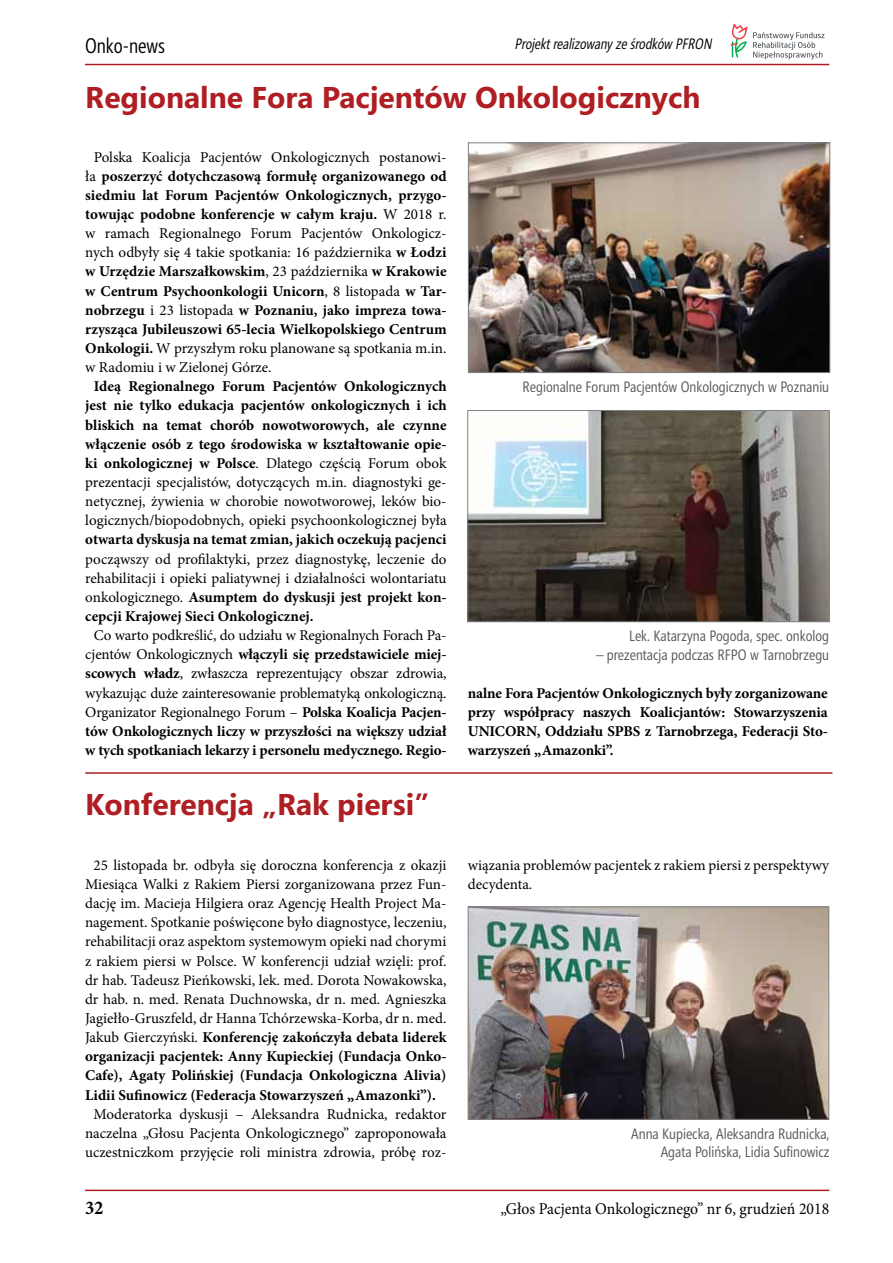
<style>
.page{position:relative;width:893px;height:1263px;background:#fff}
.page>*{position:absolute;margin:0;border:0;box-sizing:border-box;transform-origin:0 0}
.t1{font:700 30px "Segoe";color:#af1e23}
.t2{font:21px "Segoe Condensed";color:#000;scale:.95 1}
.t3{font:700 19.5px "Minion Pro";color:#000;scale:.95 1}
.t4{font:16.5px "Minion Pro";color:#000;scale:.95 1}
.t5{font:15px/19.2px "Minion Pro";letter-spacing:-.005em;color:#000;text-align:justify}
.t6{font:700 15px/19.2px "Minion Pro";color:#000;text-align:justify}
.t7{font:15px/18px "Segoe Condensed";color:#58595b;text-align:right}
.t8{font:italic 15px "Segoe Condensed";color:#000;scale:.95 1}
.s1{font-weight:400}
.s2{font-weight:700}
</style>
<div class="page">
<hr style="left:85px;top:64px;width:744px;height:1px;background:#af1e23">
<hr style="left:85px;top:1189px;width:744px;height:2px;background:#af1e23">
<svg style="left:731px;top:24px;width:93px;height:36px"></svg>
<hr style="left:85px;top:772px;width:747px;height:2px;background:#af1e23">
<img style="left:470px;top:144px;width:358px;height:227px">
<div style="left:468px;top:142px;width:362px;height:231px;border:1px solid #808285"></div>
<img style="left:469px;top:412px;width:359px;height:208px">
<div style="left:467px;top:410px;width:363px;height:212px;border:1px solid #808285"></div>
<img style="left:470px;top:908px;width:357px;height:210px">
<div style="left:468px;top:906px;width:361px;height:214px;border:1px solid #808285"></div>
<h2 class="t2" style="left:85px;top:33px;width:86px">Onko-news</h2>
<p class="t8" style="left:514px;top:34px;width:212px">Projektrealizowanyześrodków PFRON</p>
<h1 class="t1" style="left:85px;top:76px;width:617px">Regionalne Fora Pacjentów Onkologicznych</h1>
<p class="t6" style="left:85px;top:147px;width:363px;text-indent:9px"><span class="s1">Polska Koalicja Pacjentów Onkologicznych postanowi&shy;ła</span> poszerzyć dotychczasową formułę organizowanego od siedmiu lat Forum Pacjentów Onkologicznych, przygo&shy;towując podobne konferencje w całym kraju. <span class="s1">W 2018 r. w ramach Regionalnego Forum Pacjentów Onkologicz&shy;nych odbyły się 4 takie spotkania: 16 października</span> w Łodzi w Urzędzie Marszałkowskim<span class="s1">, 23 października</span> w Krakowie w Centrum Psychoonkologii Unicorn<span class="s1">, 8 listopada</span> w Tar&shy;nobrzegu <span class="s1">i 23 listopada</span> w Poznaniu, jako impreza towa&shy;rzysząca Jubileuszowi 65-lecia Wielkopolskiego Centrum Onkologii. <span class="s1">W przyszłym roku planowane są spotkania m.in. w Radomiu i w Zielonej Górze.</span></p>
<p class="t6" style="left:85px;top:377px;width:363px;text-align:center">Ideą Regionalnego Forum Pacjentów Onkologicznych jest nie tylko edukacja pacjentów onkologicznych i ich bliskich na temat chorób nowotworowych, ale czynne włączenie osób z tego środowiska w kształtowanie opie&shy;ki onkologicznej w Polsce<span class="s1">. Dlatego częścią Forum obok prezentacji specjalistów, dotyczących m.in. diagnostyki ge&shy;netycznej, żywienia w chorobie nowotworowej, leków bio&shy;logicznych/biopodobnych, opieki psychoonkologicznej była</span></p>
<p class="t6" style="left:85px;top:530px;width:363px">otwarta dyskusja na temat zmian, jakich oczekują pacjenci</p>
<p class="t5" style="left:85px;top:549px;width:363px">począwszy od profilaktyki, przez diagnostykę, leczenie do rehabilitacji i opieki paliatywnej i działalności wolontariatu onkologicznego. <span class="s2">Asumptem do dyskusji jest projekt kon&shy;cepcji Krajowej Sieci Onkologicznej.</span></p>
<p class="t5" style="left:85px;top:626px;width:363px;text-align:center">Co warto podkreślić, do udziału w Regionalnych Forach Pa&shy;cjentów Onkologicznych <span class="s2">włączyli się przedstawiciele miej&shy;scowych władz</span>, zwłaszcza reprezentujący obszar zdrowia, wykazując duże zainteresowanie problematyką onkologiczną.<br>Organizator Regionalnego Forum – <span class="s2">Polska Koalicja Pacjen&shy;tów Onkologicznych liczy w przyszłości na większy udział w tych spotkaniach lekarzy i personelu medycznego. Regio-</span></p>
<h1 class="t1" style="left:85px;top:783px;width:345px">Konferencja „Rak piersi”</h1>
<p class="t5" style="left:85px;top:855px;width:363px;text-indent:9px">25 listopada br. odbyła się doroczna konferencja z okazji Miesiąca Walki z Rakiem Piersi zorganizowana przez Fun&shy;dację im. Macieja Hilgiera oraz Agencję Health Project Ma&shy;nagement. Spotkanie poświęcone było diagnostyce, leczeniu, rehabilitacji oraz aspektom systemowym opieki nad chorymi z rakiem piersi w Polsce. W konferencji udział wzięli: prof. dr hab. Tadeusz Pieńkowski, lek. med. Dorota Nowakowska, dr hab. n. med. Renata Duchnowska, dr n. med. Agnieszka Jagiełło-Gruszfeld, dr Hanna Tchórzewska-Korba, dr n. med.<br>Jakub Gierczyński. <span class="s2">Konferencję zakończyła debata liderek organizacji pacjentek: Anny Kupieckiej (Fundacja Onko-Cafe), Agaty Polińskiej (Fundacja Onkologiczna Alivia)<br>Lidii Sufinowicz (Federacja Stowarzyszeń „Amazonki”).</span></p>
<p class="t5" style="left:85px;top:1104px;width:363px;text-align:center">Moderatorka dyskusji – Aleksandra Rudnicka, redaktor naczelna „Głosu Pacjenta Onkologicznego” zaproponowała uczestniczkom przyjęcie roli ministra zdrowia, próbę roz-</p>
<p class="t7" style="left:523px;top:378px;width:308px">Regionalne Forum Pacjentów Onkologicznych w Poznaniu</p>
<p class="t7" style="left:629px;top:627px;width:202px">Lek. Katarzyna Pogoda, spec. onkolog</p>
<p class="t7" style="left:596px;top:645px;width:235px">– prezentacja podczas RFPO w Tarnobrzegu</p>
<p class="t6" style="left:468px;top:683px;width:361px">nalne Fora Pacjentów Onkologicznych były zorganizowane przy współpracy naszych Koalicjantów: Stowarzyszenia UNICORN, Oddziału SPBS z Tarnobrzega, Federacji Sto&shy;warzyszeń „Amazonki”.</p>
<p class="t5" style="left:468px;top:856px;width:363px">wiązania problemów pacjentek z rakiem piersi z perspektywy decydenta.</p>
<p class="t7" style="left:631px;top:1124px;width:200px">Anna Kupiecka, Aleksandra Rudnicka,<br>Agata Polińska, Lidia Sufinowicz</p>
<h3 class="t3" style="left:85px;top:1194px;width:21px">32</h3>
<p class="t4" style="left:500px;top:1198px;width:348px">„Głos Pacjenta Onkologicznego” nr 6, grudzień 2018</p>
</div>
